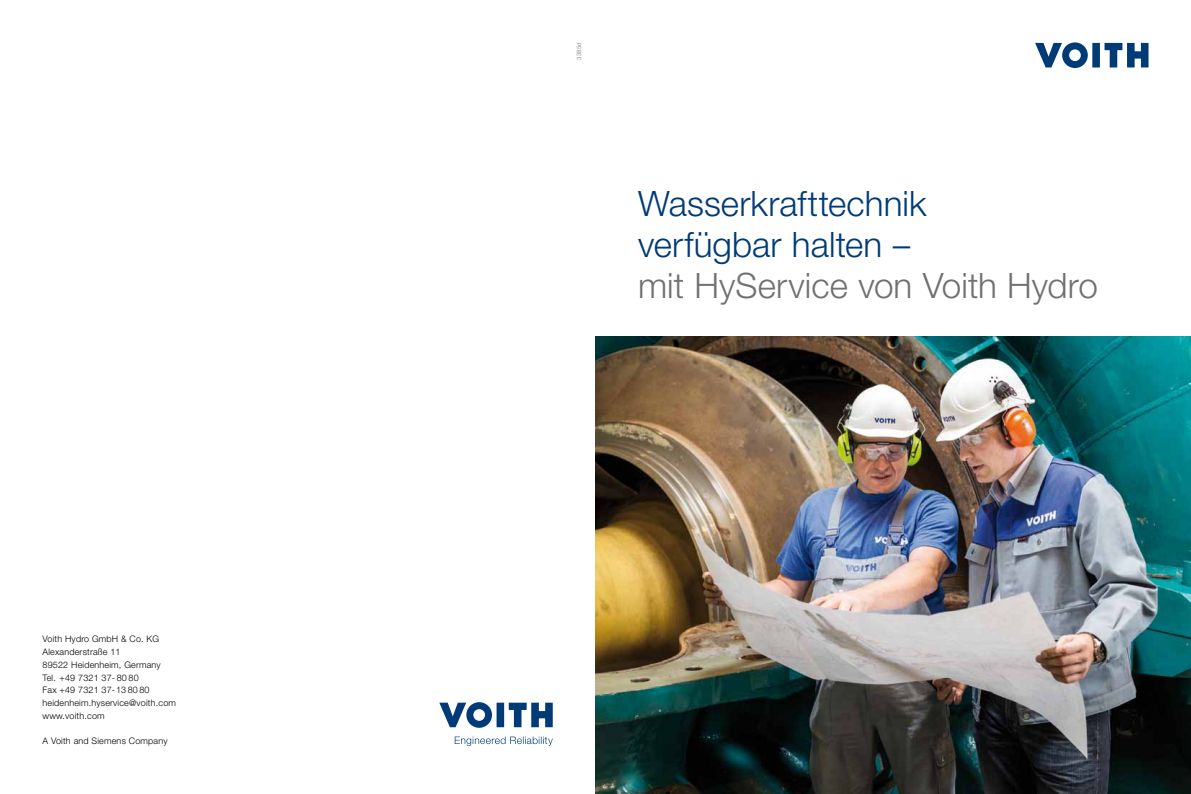
<style>
.page{position:relative;width:1191px;height:794px;background:#fff}
.page>*{position:absolute;margin:0;border:0;box-sizing:border-box;transform-origin:0 0}
.t1{font:300 35px/41.1px "Helvetica Neue LT Pro";color:#003b77}
.t2{font:300 35px "Helvetica Neue LT Pro";color:#707172}
.t3{font:300 9px/12.8px "Helvetica Neue LT Pro";letter-spacing:.02em;color:#000}
.t4{font:300 6px "Helvetica Neue LT Pro";letter-spacing:.02em;color:#707172}
</style>
<div class="page">
<img style="left:595px;top:336px;width:596px;height:458px">
<svg style="left:1035px;top:42px;width:113px;height:26px"></svg>
<svg style="left:455px;top:736px;width:98px;height:10px"></svg>
<svg style="left:439px;top:702px;width:114px;height:26px"></svg>
<p class="t3" style="left:43px;top:632px;width:135px">Voith Hydro GmbH &amp; Co. KG<br>Alexanderstraße 11<br>89522 Heidenheim, Germany<br>Tel. +49 7321 37- 80 80<br>Fax +49 7321 37-13 80 80 heidenheim.hyservice@voith.com www.voith.com</p>
<p class="t3" style="left:43px;top:734px;width:127px">A Voith and Siemens Company</p>
<p class="t4" style="left:575px;top:60px;width:19px;rotate:-90deg">3385d</p>
<h1 class="t1" style="left:638px;top:182px;width:290px">Wasserkrafttechnik verfügbar halten –</h1>
<h1 class="t2" style="left:638px;top:264px;width:461px">mit HyService von Voith Hydro</h1>
</div>
